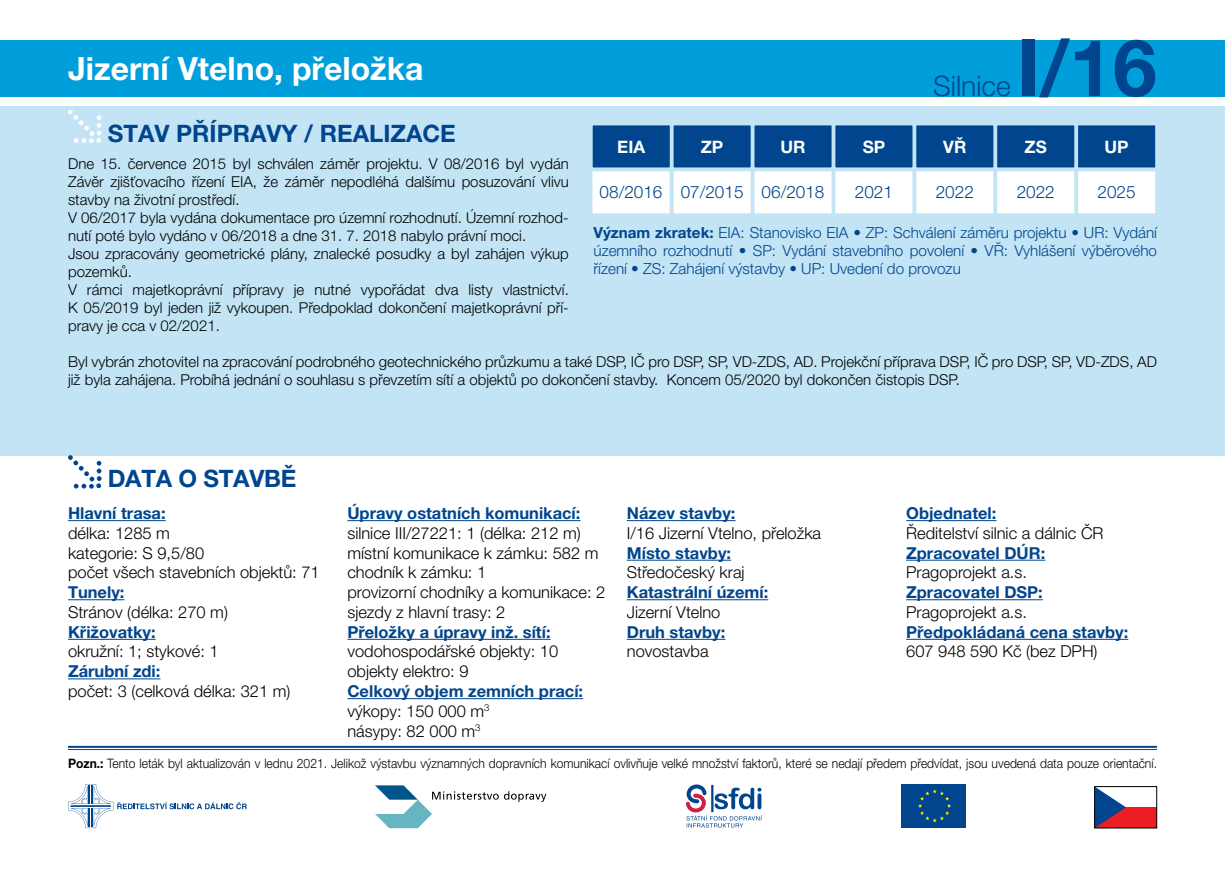
<style>
.page{position:relative;width:1225px;height:874px;background:#fff}
.page>*{position:absolute;margin:0;border:0;box-sizing:border-box;transform-origin:0 0}
.t1{font:700 78.8px "Helvetica Neue LT Pro";color:#00458d}
.t2{font:700 32px "Helvetica Neue LT Pro";color:#fff}
.t3{font:300 28.2px "Helvetica Neue LT Pro";color:#00458d}
.t4{font:700 24px "Helvetica Neue LT Pro";color:#00458d}
.t5{font:300 17.2px "Helvetica Neue LT Pro";color:#00458d}
.t6{font:700 17.2px "Helvetica Neue LT Pro";color:#fff}
.t7{font:300 16.4px/19.8px "Helvetica Neue LT Pro";color:#000}
.t8{font:700 16.4px "Helvetica Neue LT Pro";color:#00458d}
.t9{font:300 15.2px/18.2px "Helvetica Neue LT Pro";color:#00458d;text-align:justify}
.t10{font:300 15px/18px "Helvetica Neue LT Pro";color:#000}
.t11{font:300 13px "Helvetica Neue LT Pro";color:#000;scale:.93 1}
.s1{font-weight:700}
.s2{font-weight:700;color:#00458d}
</style>
<div class="page">
<div style="left:0;top:106px;width:1225px;height:349px;background:#c2e4f5"></div>
<svg style="left:68px;top:110px;width:34px;height:33px"></svg>
<div style="left:1077px;top:124px;width:79px;height:44px;background:#00458d"></div>
<div style="left:1076px;top:123px;width:81px;height:46px;border:2px solid #c2e4f5"></div>
<div style="left:915px;top:124px;width:79px;height:44px;background:#00458d"></div>
<div style="left:914px;top:123px;width:81px;height:46px;border:2px solid #c2e4f5"></div>
<div style="left:753px;top:124px;width:79px;height:44px;background:#00458d"></div>
<div style="left:752px;top:123px;width:81px;height:46px;border:2px solid #c2e4f5"></div>
<div style="left:996px;top:124px;width:79px;height:44px;background:#00458d"></div>
<div style="left:995px;top:123px;width:81px;height:46px;border:2px solid #c2e4f5"></div>
<div style="left:834px;top:124px;width:79px;height:44px;background:#00458d"></div>
<div style="left:833px;top:123px;width:81px;height:46px;border:2px solid #c2e4f5"></div>
<div style="left:672px;top:124px;width:79px;height:44px;background:#00458d"></div>
<div style="left:671px;top:123px;width:81px;height:46px;border:2px solid #c2e4f5"></div>
<div style="left:592px;top:124px;width:79px;height:44px;background:#00458d"></div>
<div style="left:591px;top:123px;width:80px;height:46px;border:2px solid #c2e4f5"></div>
<div style="left:1077px;top:170px;width:79px;height:44px;background:#fff"></div>
<div style="left:1076px;top:169px;width:81px;height:46px;border:2px solid #c2e4f5"></div>
<div style="left:915px;top:170px;width:79px;height:44px;background:#fff"></div>
<div style="left:914px;top:169px;width:81px;height:46px;border:2px solid #c2e4f5"></div>
<div style="left:753px;top:170px;width:79px;height:44px;background:#fff"></div>
<div style="left:752px;top:169px;width:81px;height:46px;border:2px solid #c2e4f5"></div>
<div style="left:996px;top:170px;width:79px;height:44px;background:#fff"></div>
<div style="left:995px;top:169px;width:81px;height:46px;border:2px solid #c2e4f5"></div>
<div style="left:834px;top:170px;width:79px;height:44px;background:#fff"></div>
<div style="left:833px;top:169px;width:81px;height:46px;border:2px solid #c2e4f5"></div>
<div style="left:672px;top:170px;width:79px;height:44px;background:#fff"></div>
<div style="left:671px;top:169px;width:81px;height:46px;border:2px solid #c2e4f5"></div>
<div style="left:591px;top:170px;width:79px;height:44px;background:#fff"></div>
<div style="left:590px;top:169px;width:81px;height:46px;border:2px solid #c2e4f5"></div>
<hr style="left:68px;top:745px;width:1089px;height:2px;background:#00458d">
<hr style="left:68px;top:748px;width:1089px;height:1px;background:#00458d">
<hr style="left:68px;top:520px;width:98px;height:1px;background:#00458d">
<hr style="left:68px;top:599px;width:56px;height:1px;background:#00458d">
<hr style="left:68px;top:638px;width:88px;height:1px;background:#00458d">
<hr style="left:68px;top:678px;width:92px;height:1px;background:#00458d">
<hr style="left:347px;top:520px;width:233px;height:1px;background:#00458d">
<hr style="left:347px;top:638px;width:203px;height:1px;background:#00458d">
<hr style="left:347px;top:698px;width:236px;height:1px;background:#00458d">
<hr style="left:627px;top:520px;width:108px;height:1px;background:#00458d">
<hr style="left:627px;top:559px;width:104px;height:1px;background:#00458d">
<hr style="left:627px;top:599px;width:141px;height:1px;background:#00458d">
<hr style="left:627px;top:638px;width:98px;height:1px;background:#00458d">
<hr style="left:906px;top:520px;width:90px;height:1px;background:#00458d">
<hr style="left:906px;top:559px;width:139px;height:1px;background:#00458d">
<hr style="left:906px;top:599px;width:137px;height:1px;background:#00458d">
<hr style="left:906px;top:638px;width:222px;height:1px;background:#00458d">
<div style="left:0;top:40px;width:1225px;height:56px;background:#009fdb"></div>
<svg style="left:68px;top:455px;width:34px;height:33px"></svg>
<div style="left:901px;top:784px;width:65px;height:43px;background:#00458d"></div>
<svg style="left:918px;top:789px;width:33px;height:32px"></svg>
<div style="left:1094px;top:806px;width:62px;height:21px;background:#ed1d24"></div>
<svg style="left:1096px;top:788px;width:30px;height:37px"></svg>
<div style="left:1094px;top:786px;width:63px;height:41px;border:1px solid #000"></div>
<svg style="left:68px;top:784px;width:179px;height:43px"></svg>
<svg style="left:686px;top:784px;width:76px;height:43px"></svg>
<svg style="left:375px;top:785px;width:171px;height:42px"></svg>
<h2 class="t2" style="left:68px;top:48px;width:357px">Jizerní Vtelno, přeložka</h2>
<h3 class="t3" style="left:933px;top:69px;width:79px">Silnice</h3>
<h1 class="t1" style="left:1016px;top:19px;width:142px">I/16</h1>
<h3 class="t4" style="left:108px;top:119px;width:350px">STAV PŘÍPRAVY / REALIZACE</h3>
<p class="t6" style="left:617px;top:136px;width:29px">EIA</p>
<p class="t6" style="left:701px;top:136px;width:24px">ZP</p>
<p class="t6" style="left:780px;top:136px;width:27px">UR</p>
<p class="t6" style="left:862px;top:136px;width:24px">SP</p>
<p class="t6" style="left:943px;top:136px;width:25px">VŘ</p>
<p class="t6" style="left:1024px;top:136px;width:24px">ZS</p>
<p class="t6" style="left:1104px;top:136px;width:26px">UP</p>
<p class="t5" style="left:599px;top:182px;width:226px">08/2016 07/2015 06/2018</p>
<p class="t5" style="left:855px;top:182px;width:40px">2021</p>
<p class="t5" style="left:935px;top:182px;width:40px">2022</p>
<p class="t5" style="left:1016px;top:182px;width:40px">2022</p>
<p class="t5" style="left:1097px;top:182px;width:40px">2025</p>
<p class="t10" style="left:68px;top:154px;width:502px">Dne 15. července 2015 byl schválen záměr projektu. V 08/2016 byl vydán Závěr zjišťovacího řízení EIA, že záměr nepodléhá dalšímu posuzování vlivu stavby na životní prostředí.<br>V 06/2017 byla vydána dokumentace pro územní rozhodnutí. Územní rozhod&shy;nutí poté bylo vydáno v 06/2018 a dne 31. 7. 2018 nabylo právní moci.<br>Jsou zpracovány geometrické plány, znalecké posudky a byl zahájen výkup pozemků.<br>V rámci majetkoprávní přípravy je nutné vypořádat dva listy vlastnictví.<br>K 05/2019 byl jeden již vykoupen. Předpoklad dokončení majetkoprávní pří&shy;pravy je cca v 02/2021.</p>
<p class="t10" style="left:68px;top:352px;width:1090px">Byl vybrán zhotovitel na zpracování podrobného geotechnického průzkumu a také DSP, IČ pro DSP, SP, VD-ZDS, AD. Projekční příprava DSP, IČ pro DSP, SP, VD-ZDS, AD již byla zahájena. Probíhá jednání o souhlasu s převzetím sítí a objektů po dokončení stavby. Koncem 05/2020 byl dokončen čistopis DSP.</p>
<p class="t9" style="left:593px;top:223px;width:565px"><span class="s1">Význam zkratek:</span> EIA: Stanovisko EIA • ZP: Schválení záměru projektu • UR: Vydání územního rozhodnutí • SP: Vydání stavebního povolení • VŘ: Vyhlášení výběrového řízení • ZS: Zahájení výstavby • UP: Uvedení do provozu</p>
<h3 class="t4" style="left:108px;top:463px;width:190px">DATA O STAVBĚ</h3>
<p class="t8" style="left:68px;top:502px;width:99px">Hlavní trasa:</p>
<p class="t7" style="left:68px;top:522px;width:253px">délka: 1285 m<br>kategorie: S 9,5/80<br>počet všech stavebních objektů: 71</p>
<p class="t8" style="left:68px;top:581px;width:58px">Tunely:</p>
<p class="t7" style="left:68px;top:601px;width:161px">Stránov (délka: 270 m)</p>
<p class="t8" style="left:68px;top:621px;width:89px">Křižovatky:</p>
<p class="t7" style="left:68px;top:641px;width:152px">okružní: 1; stykové: 1</p>
<p class="t8" style="left:68px;top:661px;width:94px">Zárubní zdi:</p>
<p class="t7" style="left:68px;top:680px;width:224px">počet: 3 (celková délka: 321 m)</p>
<p class="t8" style="left:347px;top:502px;width:234px">Úpravy ostatních komunikací:</p>
<p class="t7" style="left:347px;top:522px;width:259px">silnice III/27221: 1 (délka: 212 m) místní komunikace k zámku: 582 m chodník k zámku: 1<br>provizorní chodníky a komunikace: 2 sjezdy z hlavní trasy: 2</p>
<p class="t8" style="left:347px;top:621px;width:205px">Přeložky a úpravy inž. sítí:</p>
<p class="t7" style="left:347px;top:641px;width:212px">vodohospodářské objekty: 10 objekty elektro: 9</p>
<p class="t7" style="left:347px;top:680px;width:237px"><span class="s2">Celkový objem zemních prací: </span>výkopy: 150 000 m<sup>3<br></sup>násypy: 82 000 m<sup>3</sup></p>
<p class="t8" style="left:627px;top:502px;width:110px">Název stavby:</p>
<p class="t7" style="left:627px;top:522px;width:196px">I/16 Jizerní Vtelno, přeložka</p>
<p class="t8" style="left:627px;top:542px;width:106px">Místo stavby:</p>
<p class="t7" style="left:627px;top:562px;width:119px">Středočeský kraj</p>
<p class="t8" style="left:627px;top:581px;width:143px">Katastrální území:</p>
<p class="t7" style="left:627px;top:601px;width:95px">Jizerní Vtelno</p>
<p class="t8" style="left:627px;top:621px;width:100px">Druh stavby:</p>
<p class="t7" style="left:627px;top:641px;width:83px">novostavba</p>
<p class="t8" style="left:906px;top:502px;width:92px">Objednatel:</p>
<p class="t7" style="left:906px;top:522px;width:199px">Ředitelství silnic a dálnic ČR</p>
<p class="t8" style="left:906px;top:542px;width:141px">Zpracovatel DÚR:</p>
<p class="t7" style="left:906px;top:562px;width:122px">Pragoprojekt a.s.</p>
<p class="t8" style="left:906px;top:581px;width:138px">Zpracovatel DSP:</p>
<p class="t7" style="left:906px;top:601px;width:122px">Pragoprojekt a.s.</p>
<p class="t8" style="left:906px;top:621px;width:224px">Předpokládaná cena stavby:</p>
<p class="t7" style="left:906px;top:641px;width:193px">607 948 590 Kč (bez DPH)</p>
<p class="t11" style="left:68px;top:755px;width:1172px"><span class="s1">Pozn.:</span> Tento leták byl aktualizován v lednu 2021. Jelikož výstavbu významných dopravních komunikací ovlivňuje velké množství faktorů, které se nedají předem předvídat, jsou uvedená data pouze orientační.</p>
</div>
